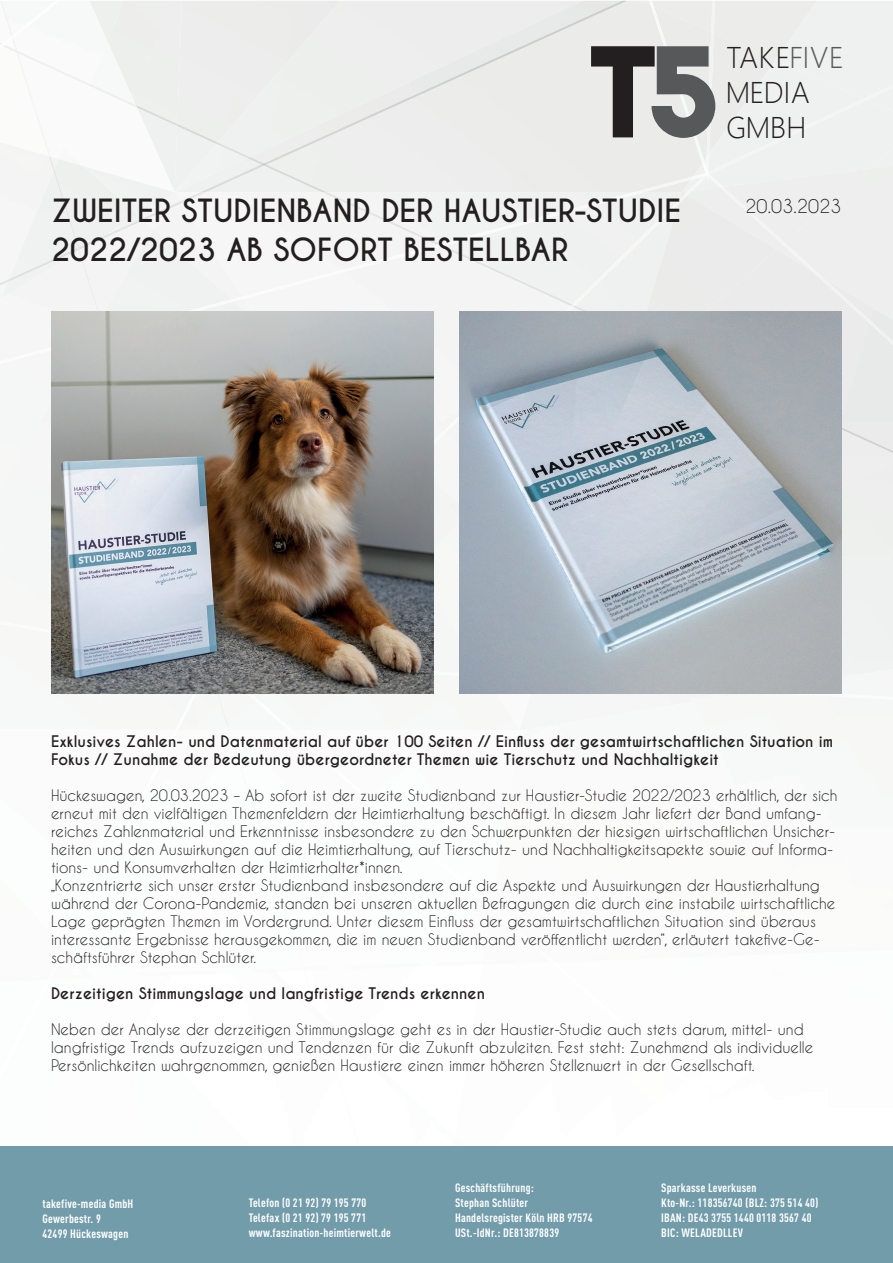
<style>
.page{position:relative;width:893px;height:1263px;background:#fff}
.page>*{position:absolute;margin:0;border:0;box-sizing:border-box;transform-origin:0 0}
.t1{font:123.6px "The Next Font";color:#231f20}
.t2{font:700 30px "Caviar Dreams";color:#231f20}
.t3{font:300 30px "Homizio";letter-spacing:.08em;color:#231f20}
.t4{font:18px "Caviar Dreams";letter-spacing:.01em;color:#231f20}
.t5{font:15px/18px "Caviar Dreams";color:#231f20}
.t6{font:700 15px/18px "Caviar Dreams";color:#231f20}
.t7{font:700 condensed 12px/15px "DIN Pro";letter-spacing:.02em;color:#fff}
.s1{color:#57585a}
</style>
<div class="page">
<img style="left:777px;top:244px;width:5px;height:5px">
<img style="left:574px;top:306px;width:65px;height:5px">
<div style="left:665px;top:249px;width:228px;height:98px;background:#eaebea"></div>
<div style="left:842px;top:347px;width:51px;height:106px;background:#e8eae9"></div>
<div style="left:785px;top:166px;width:108px;height:145px;background:#edeeed"></div>
<div style="left:441px;top:246px;width:132px;height:60px;background:#f1f3f2"></div>
<img style="left:177px;top:124px;width:41px;height:20px">
<div style="left:218px;top:1px;width:32px;height:141px;background:#ecedec"></div>
<img style="left:216px;top:142px;width:34px;height:16px">
<div style="left:250px;top:1px;width:14px;height:156px;background:#ecedec"></div>
<div style="left:264px;top:1px;width:363px;height:164px;background:#ececeb"></div>
<img style="left:200px;top:164px;width:127px;height:28px">
<img style="left:247px;top:157px;width:17px;height:7px">
<svg style="left:261px;top:163px;width:5px;height:3px"></svg>
<img style="left:181px;top:192px;width:25px;height:11px">
<div style="left:322px;top:192px;width:118px;height:53px;background:#f3f4f3"></div>
<div style="left:124px;top:1px;width:58px;height:123px;background:#edeeed"></div>
<img style="left:175px;top:105px;width:2px;height:21px">
<img style="left:108px;top:41px;width:28px;height:43px">
<img style="left:124px;top:86px;width:51px;height:80px">
<img style="left:41px;top:129px;width:4px;height:13px">
<img style="left:27px;top:86px;width:14px;height:43px">
<img style="left:90px;top:84px;width:47px;height:24px">
<div style="left:9px;top:171px;width:45px;height:77px;background:#f3f4f3"></div>
<img style="left:49px;top:156px;width:5px;height:15px">
<div style="left:54px;top:169px;width:26px;height:82px;background:#eff1f0"></div>
<img style="left:80px;top:220px;width:72px;height:91px">
<img style="left:102px;top:215px;width:40px;height:4px">
<div style="left:0;top:251px;width:100px;height:61px;background:#f3f4f3"></div>
<img style="left:142px;top:208px;width:11px;height:12px">
<img style="left:87px;top:219px;width:57px;height:27px">
<div style="left:153px;top:203px;width:89px;height:94px;background:#f5f6f5"></div>
<div style="left:101px;top:229px;width:130px;height:82px;background:#f3f4f3"></div>
<img style="left:163px;top:201px;width:19px;height:10px">
<img style="left:1px;top:1px;width:11px;height:34px">
<svg style="left:0;top:35px;width:18px;height:18px"></svg>
<div style="left:242px;top:245px;width:199px;height:54px;background:#f5f6f5"></div>
<svg style="left:437px;top:244px;width:7px;height:3px"></svg>
<svg style="left:231px;top:297px;width:12px;height:5px"></svg>
<div style="left:106px;top:299px;width:128px;height:12px;background:#f1f3f2"></div>
<div style="left:811px;top:270px;width:82px;height:75px;background:#eaebea"></div>
<div style="left:573px;top:199px;width:107px;height:107px;background:#eff1f0"></div>
<div style="left:720px;top:187px;width:65px;height:57px;background:#edeeed"></div>
<img style="left:782px;top:243px;width:41px;height:34px">
<img style="left:219px;top:701px;width:9px;height:26px">
<div style="left:775px;top:1px;width:118px;height:98px;background:#eff1f0"></div>
<div style="left:714px;top:99px;width:153px;height:75px;background:#eff1f0"></div>
<img style="left:863px;top:85px;width:30px;height:15px">
<img style="left:217px;top:694px;width:4px;height:7px">
<div style="left:651px;top:6px;width:53px;height:157px;background:#ebebea"></div>
<svg style="left:640px;top:1px;width:14px;height:6px"></svg>
<img style="left:706px;top:32px;width:8px;height:122px">
<div style="left:678px;top:154px;width:45px;height:50px;background:#eff0ef"></div>
<div style="left:0;top:1146px;width:893px;height:117px;background:#729caa"></div>
<img style="left:51px;top:311px;width:383px;height:383px">
<img style="left:459px;top:311px;width:383px;height:383px">
<h1 class="t1" style="left:586px;top:8px;width:136px">T<span class="s1">5</span></h1>
<h2 class="t3" style="left:727px;top:40px;width:116px">TAKE<span class="s1">FIVE</span></h2>
<h2 class="t3" style="left:727px;top:74px;width:84px">MEDIA</h2>
<h2 class="t3" style="left:727px;top:110px;width:79px">GMBH</h2>
<h2 class="t2" style="left:51px;top:193px;width:631px">ZWEITER STUDIENBAND DER HAUSTIER-STUDIE</h2>
<p class="t4" style="left:745px;top:195px;width:98px">20.03.2023</p>
<h2 class="t2" style="left:51px;top:232px;width:519px">2022/2023 AB SOFORT BESTELLBAR</h2>
<p class="t6" style="left:51px;top:733px;width:784px">Exklusives Zahlen- und Datenmaterial auf über 100 Seiten // Einfluss der gesamtwirtschaftlichen Situation im<br>Fokus // Zunahme der Bedeutung übergeordneter Themen wie Tierschutz und Nachhaltigkeit</p>
<p class="t5" style="left:51px;top:786px;width:788px">Hückeswagen, 20.03.2023 – Ab sofort ist der zweite Studienband zur Haustier-Studie 2022/2023 erhältlich, der sich erneut mit den vielfältigen Themenfeldern der Heimtierhaltung beschäftigt. In diesem Jahr liefert der Band umfang&shy;reiches Zahlenmaterial und Erkenntnisse insbesondere zu den Schwerpunkten der hiesigen wirtschaftlichen Unsicher&shy;heiten und den Auswirkungen auf die Heimtierhaltung, auf Tierschutz- und Nachhaltigkeitsapekte sowie auf Informa&shy;tions- und Konsumverhalten der Heimtierhalter*innen.<br>„Konzentrierte sich unser erster Studienband insbesondere auf die Aspekte und Auswirkungen der Haustierhaltung während der Corona-Pandemie, standen bei unseren aktuellen Befragungen die durch eine instabile wirtschaftliche Lage geprägten Themen im Vordergrund. Unter diesem Einfluss der gesamtwirtschaftlichen Situation sind überaus interessante Ergebnisse herausgekommen, die im neuen Studienband veröffentlicht werden“, erläutert takefive-Ge&shy;schäftsführer Stephan Schlüter.</p>
<p class="t6" style="left:51px;top:985px;width:436px">Derzeitigen Stimmungslage und langfristige Trends erkennen</p>
<p class="t5" style="left:51px;top:1020px;width:764px">Neben der Analyse der derzeitigen Stimmungslage geht es in der Haustier-Studie auch stets darum, mittel- und langfristige Trends aufzuzeigen und Tendenzen für die Zukunft abzuleiten. Fest steht: Zunehmend als individuelle<br>Persönlichkeiten wahrgenommen, genießen Haustiere einen immer höheren Stellenwert in der Gesellschaft.</p>
<p class="t7" style="left:43px;top:1195px;width:92px">takefive-media GmbH<br>Gewerbestr. 9<br>42499 Hückeswagen</p>
<p class="t7" style="left:249px;top:1194px;width:144px">Telefon (0 21 92) 79 195 770<br>Telefax (0 21 92) 79 195 771 www.faszination-heimtierwelt.de</p>
<p class="t7" style="left:455px;top:1180px;width:139px">Geschäftsführung:<br>Stephan Schlüter<br>Handelsregister Köln HRB 97574<br>USt.-IdNr.: DE813878839</p>
<p class="t7" style="left:661px;top:1179px;width:159px">Sparkasse Leverkusen<br>Kto-Nr.: 118356740 (BLZ: 375 514 40)<br>IBAN: DE43 3755 1440 0118 3567 40<br>BIC: WELADEDLLEV</p>
</div>
